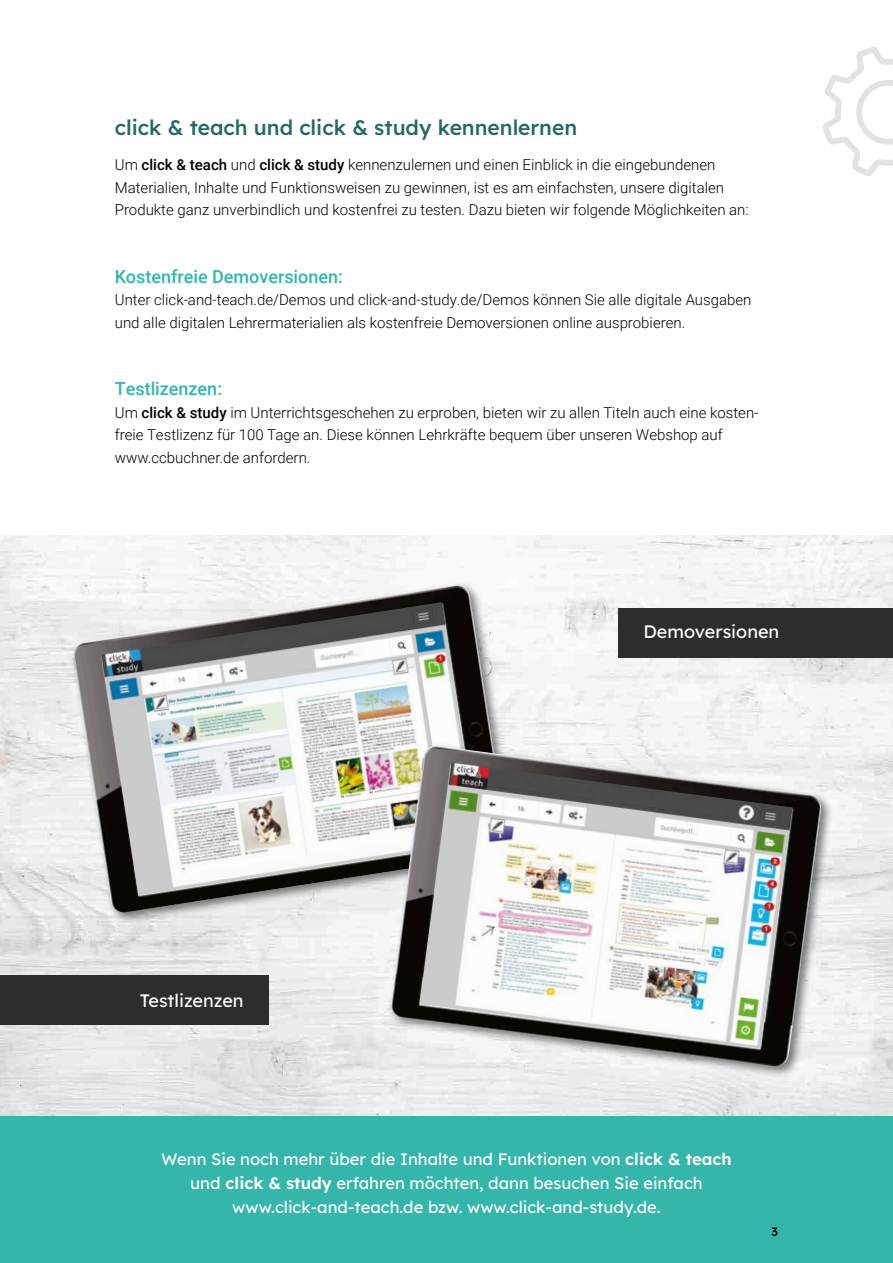
<style>
.page{position:relative;width:893px;height:1263px;background:#fff}
.page>*{position:absolute;margin:0;border:0;box-sizing:border-box;transform-origin:0 0}
.t1{font:500 21px "Lexend";color:#236a63}
.t2{font:500 18px "Roboto";color:#35b6aa}
.t3{font:18px "Lexend";color:#fff}
.t4{font:16.5px/24px "Lexend";color:#fff;text-align:center}
.t5{font:300 15px/22.5px "Roboto";color:#000}
.t6{font:500 12px "Lexend";color:#000}
.s1{font-weight:500}
.s2{font-weight:600}
</style>
<div class="page">
<svg style="left:0;top:536px;width:893px;height:580px;fill:#efefef"></svg>
<div style="left:0;top:976px;width:269px;height:49px;background:#2c2d2d"></div>
<div style="left:619px;top:609px;width:274px;height:49px;background:#2c2d2d"></div>
<div style="left:70px;top:581px;width:449px;height:343px;background:#000;opacity:.5"></div>
<img style="left:72px;top:585px;width:432px;height:291px">
<img style="left:107px;top:895px;width:280px;height:18px">
<div style="left:0;top:1116px;width:893px;height:147px;background:#35b6aa"></div>
<img style="left:101px;top:602px;width:378px;height:293px">
<div style="left:387px;top:742px;width:446px;height:336px;background:#000;opacity:.5"></div>
<img style="left:394px;top:746px;width:428px;height:284px">
<img style="left:390px;top:973px;width:402px;height:94px">
<img style="left:420px;top:762px;width:373px;height:287px">
<svg style="left:823px;top:47px;width:70px;height:129px"></svg>
<h1 class="t1" style="left:115px;top:112px;width:464px">click &amp; teach und click &amp; study kennenlernen</h1>
<p class="t5" style="left:115px;top:153px;width:635px">Um <span class="s1">click &amp; teach</span> und <span class="s1">click &amp; study</span> kennenzulernen und einen Einblick in die eingebundenen<br>Materialien, Inhalte und Funktionsweisen zu gewinnen, ist es am einfachsten, unsere digitalen<br>Produkte ganz unverbindlich und kostenfrei zu testen. Dazu bieten wir folgende Möglichkeiten an:</p>
<p class="t2" style="left:115px;top:264px;width:230px">Kostenfreie Demoversionen:</p>
<p class="t5" style="left:115px;top:288px;width:638px">Unter click-and-teach.de/Demos und click-and-study.de/Demos können Sie alle digitale Ausgaben und alle digitalen Lehrermaterialien als kostenfreie Demoversionen online ausprobieren.</p>
<p class="t2" style="left:115px;top:376px;width:109px">Testlizenzen:</p>
<p class="t5" style="left:115px;top:400px;width:645px">Um <span class="s1">click &amp; study</span> im Unterrichtsgeschehen zu erproben, bieten wir zu allen Titeln auch eine kosten&shy;freie Testlizenz für 100 Tage an. Diese können Lehrkräfte bequem über unseren Webshop auf www.ccbuchner.de anfordern.</p>
<p class="t3" style="left:140px;top:987px;width:105px">Testlizenzen</p>
<p class="t3" style="left:643px;top:619px;width:137px">Demoversionen</p>
<p class="t4" style="left:161px;top:1146px;width:572px">Wenn Sie noch mehr über die Inhalte und Funktionen von <span class="s2">click &amp; teach </span>und <span class="s2">click &amp; study</span> erfahren möchten, dann besuchen Sie einfach www.click-and-teach.de bzw. www.click-and-study.de.</p>
<p class="t6" style="left:771px;top:1222px;width:8px">3</p>
</div>
